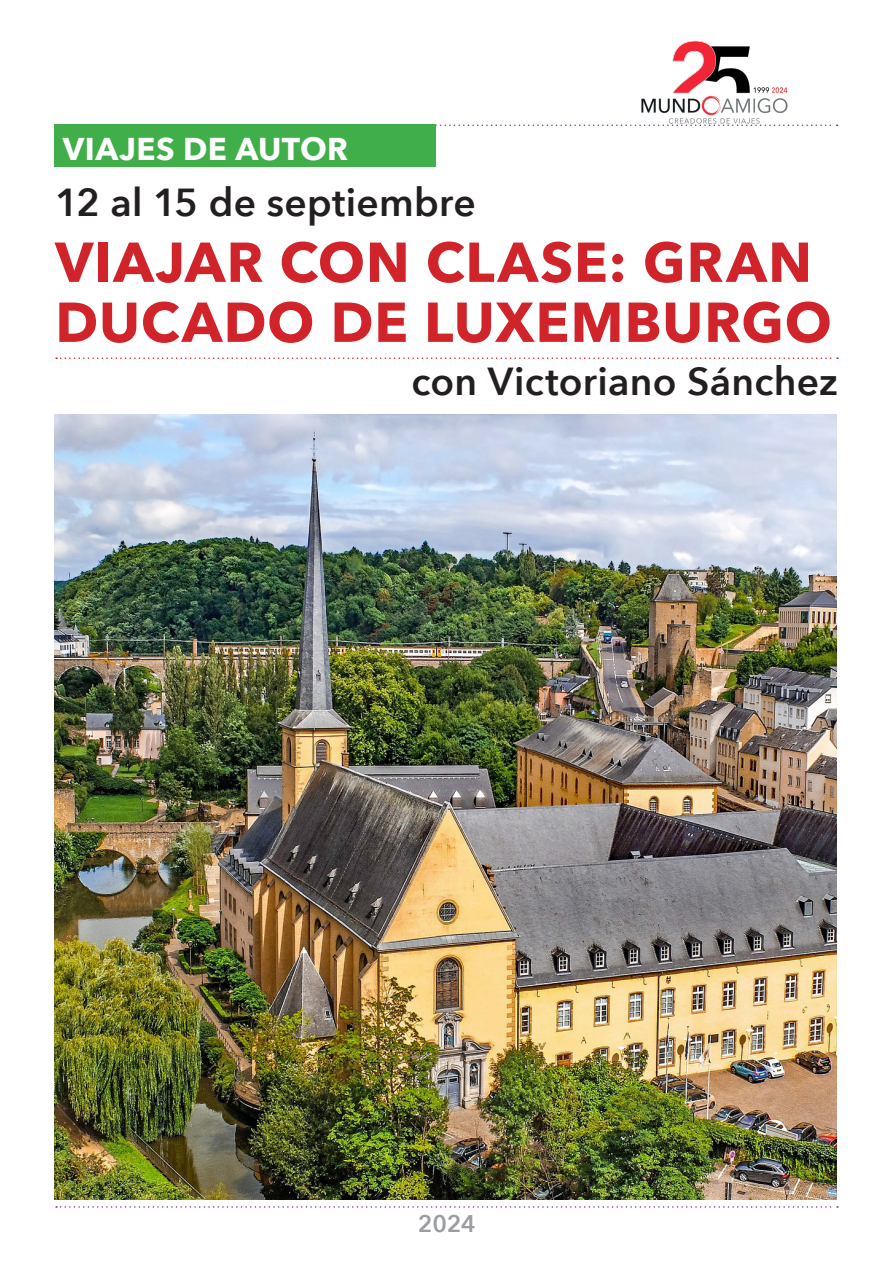
<style>
.page{position:relative;width:893px;height:1263px;background:#fff}
.page>*{position:absolute;margin:0;border:0;box-sizing:border-box;transform-origin:0 0}
.H1_Titulo{font:700 55.5px/60px "Avenir Next";letter-spacing:.015em;color:#d1232a}
.H3_Subtitulo_Light{font:600 39px "Avenir Next";letter-spacing:.005em;color:#231f20}
.t1{font:700 31.5px "Avenir Next";letter-spacing:.015em;color:#fff}
.t2{font:600 24px "Avenir Next";color:#9b9da0}
</style>
<div class="page">
<img style="left:639px;top:40px;width:150px;height:85px">
<svg style="left:436px;top:125px;width:402px;height:1px"></svg>
<svg style="left:56px;top:1206px;width:782px;height:2px"></svg>
<svg style="left:56px;top:357px;width:782px;height:2px"></svg>
<img style="left:54px;top:414px;width:782px;height:785px">
<div style="left:54px;top:124px;width:382px;height:42px;background:#40ae49"></div>
<p class="t1" style="left:63px;top:121px;width:287px">VIAJES DE AUTOR</p>
<p class="H3_Subtitulo_Light" style="left:55px;top:169px;width:422px">12 al 15 de septiembre</p>
<p class="H1_Titulo" style="left:55px;top:232px;width:778px">VIAJAR CON CLASE: GRAN<br>DUCADO DE LUXEMBURGO</p>
<p class="H3_Subtitulo_Light" style="left:411px;top:348px;width:428px">con Victoriano Sánchez</p>
<p class="t2" style="left:418px;top:1203px;width:60px">2024</p>
</div>
